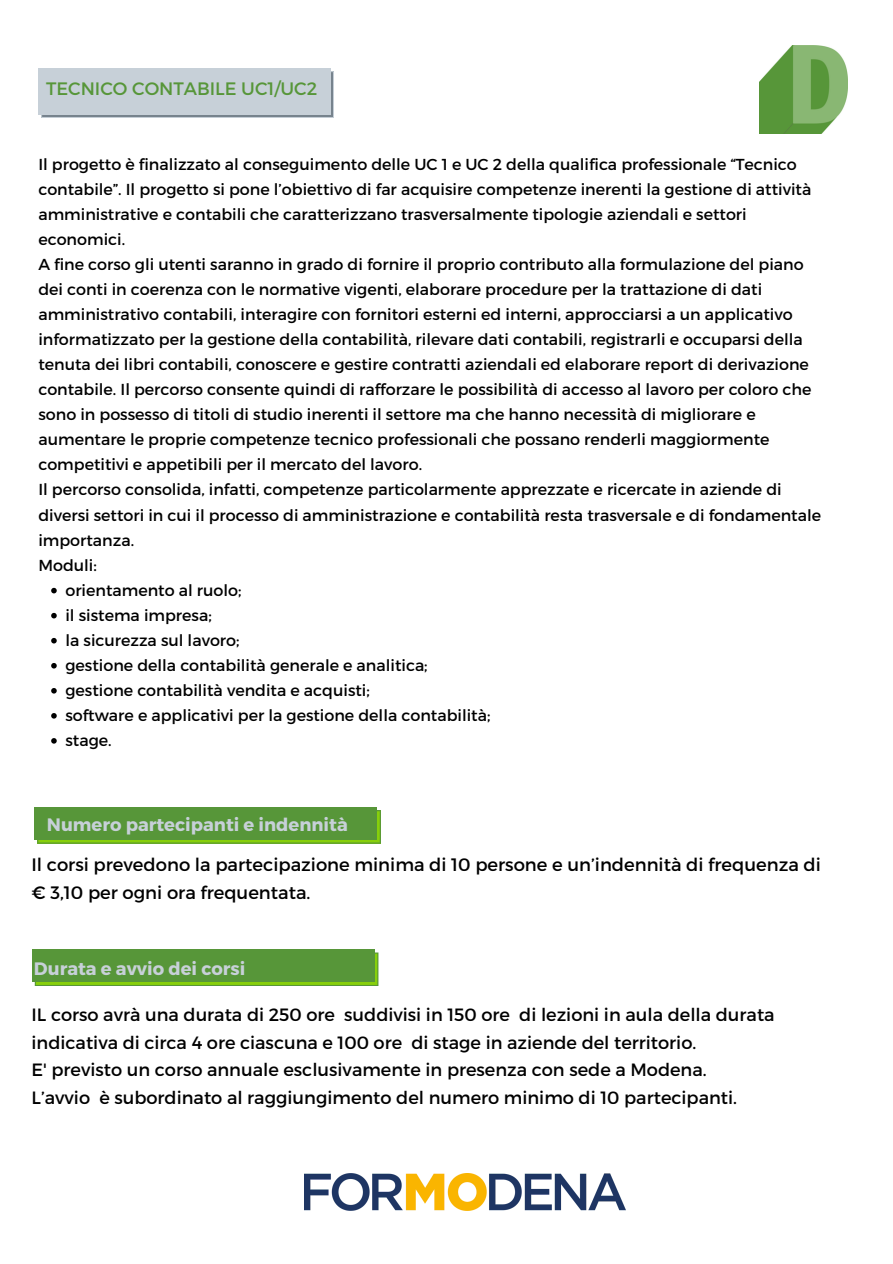
<style>
.page{position:relative;width:893px;height:1264px;background:#fff}
.page>*{position:absolute;margin:0;border:0;box-sizing:border-box;transform-origin:0 0}
.t1{font:18px "Montserrat";color:#000}
.t2{font:700 18px "Montserrat";color:#c7d0d8}
.t3{font:18px "Montserrat";color:#579639}
.t4{font:17.85px/27.8px "Montserrat";color:#000}
.t5{font:15.9px/25px "Montserrat";color:#000}
</style>
<div class="page">
<img style="left:304px;top:1173px;width:321px;height:37px">
<img style="left:759px;top:45px;width:88px;height:88px">
<svg style="left:51px;top:588px;width:6px;height:5px"></svg>
<svg style="left:51px;top:613px;width:6px;height:5px"></svg>
<svg style="left:51px;top:638px;width:6px;height:5px"></svg>
<svg style="left:51px;top:663px;width:6px;height:5px"></svg>
<svg style="left:51px;top:688px;width:6px;height:5px"></svg>
<svg style="left:51px;top:713px;width:6px;height:5px"></svg>
<svg style="left:51px;top:738px;width:6px;height:5px"></svg>
<svg style="left:37px;top:810px;width:344px;height:33px;background:#74b91c"></svg>
<div style="left:34px;top:806px;width:342px;height:33px;background:#579639"></div>
<svg style="left:35px;top:952px;width:343px;height:34px;background:#73b71e"></svg>
<div style="left:32px;top:949px;width:342px;height:32px;background:#579639"></div>
<svg style="left:41px;top:71px;width:293px;height:47px"></svg>
<div style="left:38px;top:68px;width:292px;height:46px;background:#c7d0d8"></div>
<p class="t3" style="left:46px;top:77px;width:273px">TECNICO CONTABILE UC1/UC2</p>
<p class="t5" style="left:38px;top:151px;width:774px">Il progetto è finalizzato al conseguimento delle UC 1 e UC 2 della qualifica professionale “Tecnico contabile”. Il progetto si pone l’obiettivo di far acquisire competenze inerenti la gestione di attività amministrative e contabili che caratterizzano trasversalmente tipologie aziendali e settori economici.</p>
<p class="t5" style="left:38px;top:251px;width:774px">A fine corso gli utenti saranno in grado di fornire il proprio contributo alla formulazione del piano dei conti in coerenza con le normative vigenti, elaborare procedure per la trattazione di dati amministrativo contabili, interagire con fornitori esterni ed interni, approcciarsi a un applicativo informatizzato per la gestione della contabilità, rilevare dati contabili, registrarli e occuparsi della tenuta dei libri contabili, conoscere e gestire contratti aziendali ed elaborare report di derivazione contabile. Il percorso consente quindi di rafforzare le possibilità di accesso al lavoro per coloro che sono in possesso di titoli di studio inerenti il settore ma che hanno necessità di migliorare e aumentare le proprie competenze tecnico professionali che possano renderli maggiormente competitivi e appetibili per il mercato del lavoro.</p>
<p class="t5" style="left:38px;top:476px;width:784px">Il percorso consolida, infatti, competenze particolarmente apprezzate e ricercate in aziende di diversi settori in cui il processo di amministrazione e contabilità resta trasversale e di fondamentale importanza.</p>
<p class="t5" style="left:38px;top:551px;width:60px">Moduli:</p>
<p class="t5" style="left:65px;top:576px;width:178px">orientamento al ruolo;</p>
<p class="t5" style="left:65px;top:601px;width:148px">il sistema impresa;</p>
<p class="t5" style="left:65px;top:626px;width:176px">la sicurezza sul lavoro;</p>
<p class="t5" style="left:65px;top:651px;width:364px">gestione della contabilità generale e analitica;</p>
<p class="t5" style="left:65px;top:676px;width:306px">gestione contabilità vendita e acquisti;</p>
<p class="t5" style="left:65px;top:702px;width:426px">software e applicativi per la gestione della contabilità;</p>
<p class="t5" style="left:65px;top:727px;width:48px">stage.</p>
<p class="t2" style="left:47px;top:813px;width:302px">Numero partecipanti e indennità</p>
<p class="t1" style="left:32px;top:852px;width:790px">Il corsi prevedono la partecipazione minima di 10 persone e un’indennità di frequenza di</p>
<p class="t1" style="left:32px;top:880px;width:280px">€ 3,10 per ogni ora frequentata.</p>
<p class="t2" style="left:34px;top:956px;width:213px">Durata e avvio dei corsi</p>
<p class="t4" style="left:32px;top:999px;width:744px">IL corso avrà una durata di 250 ore suddivisi in 150 ore di lezioni in aula della durata indicativa di circa 4 ore ciascuna e 100 ore di stage in aziende del territorio.</p>
<p class="t4" style="left:32px;top:1055px;width:676px">E' previsto un corso annuale esclusivamente in presenza con sede a Modena.</p>
<p class="t4" style="left:32px;top:1083px;width:707px">L’avvio è subordinato al raggiungimento del numero minimo di 10 partecipanti.</p>
</div>
